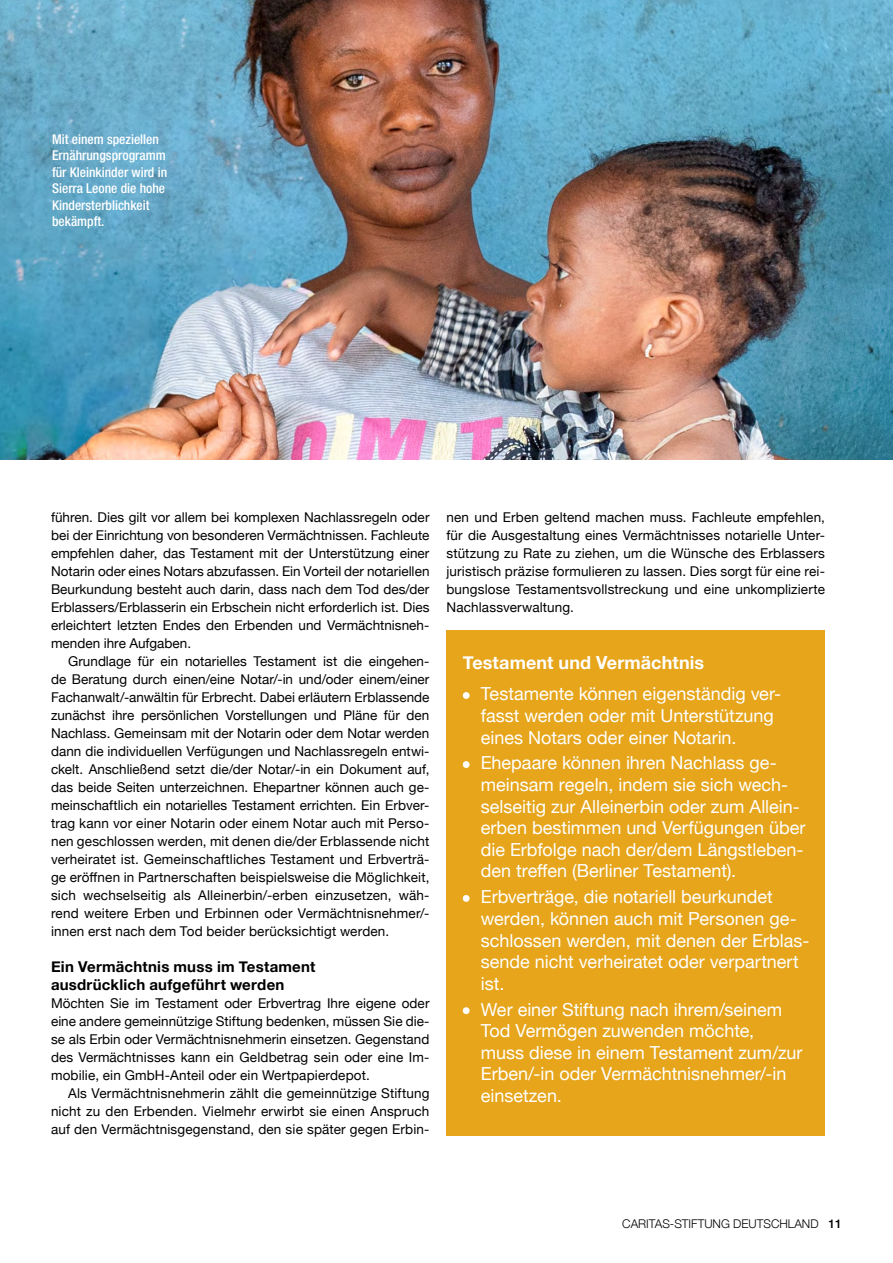
<style>
.page{position:relative;width:893px;height:1263px;background:#fff}
.page>*{position:absolute;margin:0;border:0;box-sizing:border-box;transform-origin:0 0}
.t1{font:18px/21.6px "Helvetica Neue";color:#fff}
.t2{font:700 18px "Helvetica Neue";letter-spacing:.005em;color:#fff}
.t3{font:700 15px/18px "Helvetica Neue";letter-spacing:.015em;color:#000}
.t4{font:13.5px/18px "Helvetica Neue";letter-spacing:.01em;color:#000;text-align:justify}
.t5{font:500 condensed 13.5px/16.5px "Helvetica Neue";color:#fff}
.t6{font:300 12px "Helvetica Neue";color:#000}
.s1{font-weight:500}
</style>
<div class="page">
<img style="left:0;top:0;width:893px;height:459px">
<div style="left:446px;top:630px;width:379px;height:505px;background:#e6a51a"></div>
<svg style="left:463px;top:692px;width:7px;height:7px"></svg>
<svg style="left:463px;top:761px;width:7px;height:7px"></svg>
<svg style="left:463px;top:895px;width:7px;height:7px"></svg>
<svg style="left:463px;top:1007px;width:7px;height:7px"></svg>
<p class="t5" style="left:52px;top:131px;width:117px">Mit einem speziellen<br>Ernährungsprogramm für Kleinkinder wird in<br>Sierra Leone die hohe<br>Kindersterblichkeit bekämpft.</p>
<p class="t4" style="left:51px;top:509px;width:380px">führen. Dies gilt vor allem bei komplexen Nachlassregeln oder bei der Einrichtung von besonderen Vermächtnissen. Fachleute empfehlen daher, das Testament mit der Unterstützung einer Notarin oder eines Notars abzufassen. Ein Vorteil der notariellen Beurkundung besteht auch darin, dass nach dem Tod des/der Erblassers/Erblasserin ein Erbschein nicht erforderlich ist. Dies erleichtert letzten Endes den Erbenden und Vermächtnisneh&shy;menden ihre Aufgaben.</p>
<p class="t4" style="left:51px;top:653px;width:380px;text-indent:17px">Grundlage für ein notarielles Testament ist die eingehen&shy;de Beratung durch einen/eine Notar/-in und/oder einem/einer Fachanwalt/-anwältin für Erbrecht. Dabei erläutern Erblassende zunächst ihre persönlichen Vorstellungen und Pläne für den Nachlass. Gemeinsam mit der Notarin oder dem Notar werden dann die individuellen Verfügungen und Nachlassregeln entwi&shy;ckelt. Anschließend setzt die/der Notar/-in ein Dokument auf, das beide Seiten unterzeichnen. Ehepartner können auch ge&shy;meinschaftlich ein notarielles Testament errichten. Ein Erbver&shy;trag kann vor einer Notarin oder einem Notar auch mit Perso&shy;nen geschlossen werden, mit denen die/der Erblassende nicht verheiratet ist. Gemeinschaftliches Testament und Erbverträ&shy;ge eröffnen in Partnerschaften beispielsweise die Möglichkeit, sich wechselseitig als Alleinerbin/-erben einzusetzen, wäh&shy;rend weitere Erben und Erbinnen oder Vermächtnisnehmer/- innen erst nach dem Tod beider berücksichtigt werden.</p>
<p class="t3" style="left:51px;top:958px;width:266px">Ein Vermächtnis muss im Testament ausdrücklich aufgeführt werden</p>
<p class="t4" style="left:51px;top:995px;width:380px">Möchten Sie im Testament oder Erbvertrag Ihre eigene oder eine andere gemeinnützige Stiftung bedenken, müssen Sie die&shy;se als Erbin oder Vermächtnisnehmerin einsetzen. Gegenstand des Vermächtnisses kann ein Geldbetrag sein oder eine Im&shy;mobilie, ein GmbH-Anteil oder ein Wertpapierdepot.</p>
<p class="t4" style="left:51px;top:1085px;width:380px;text-indent:17px">Als Vermächtnisnehmerin zählt die gemeinnützige Stiftung nicht zu den Erbenden. Vielmehr erwirbt sie einen Anspruch auf den Vermächtnisgegenstand, den sie später gegen Erbin-</p>
<p class="t4" style="left:446px;top:509px;width:380px">nen und Erben geltend machen muss. Fachleute empfehlen, für die Ausgestaltung eines Vermächtnisses notarielle Unter&shy;stützung zu Rate zu ziehen, um die Wünsche des Erblassers juristisch präzise formulieren zu lassen. Dies sorgt für eine rei&shy;bungslose Testamentsvollstreckung und eine unkomplizierte Nachlassverwaltung.</p>
<h1 class="t2" style="left:463px;top:648px;width:243px">Testament und Vermächtnis</h1>
<h1 class="t1" style="left:481px;top:684px;width:302px">Testamente können eigenständig ver&shy;fasst werden oder mit Unterstützung eines Notars oder einer Notarin.</h1>
<h1 class="t1" style="left:481px;top:753px;width:326px">Ehepaare können ihren Nachlass ge&shy;meinsam regeln, indem sie sich wech&shy;selseitig zur Alleinerbin oder zum Allein&shy;erben bestimmen und Verfügungen über die Erbfolge nach der/dem Längstleben&shy;den treffen (Berliner Testament).</h1>
<h1 class="t1" style="left:481px;top:887px;width:330px">Erbverträge, die notariell beurkundet werden, können auch mit Personen ge&shy;schlossen werden, mit denen der Erblas&shy;sende nicht verheiratet oder verpartnert ist.</h1>
<h1 class="t1" style="left:481px;top:999px;width:323px">Wer einer Stiftung nach ihrem/seinem<br>Tod Vermögen zuwenden möchte,<br>muss diese in einem Testament zum/zur<br>Erben/-in oder Vermächtnisnehmer/-in einsetzen.</h1>
<p class="t6" style="left:622px;top:1214px;width:221px">CARITAS-STIFTUNG DEUTSCHLAND <span class="s1">11</span></p>
</div>
